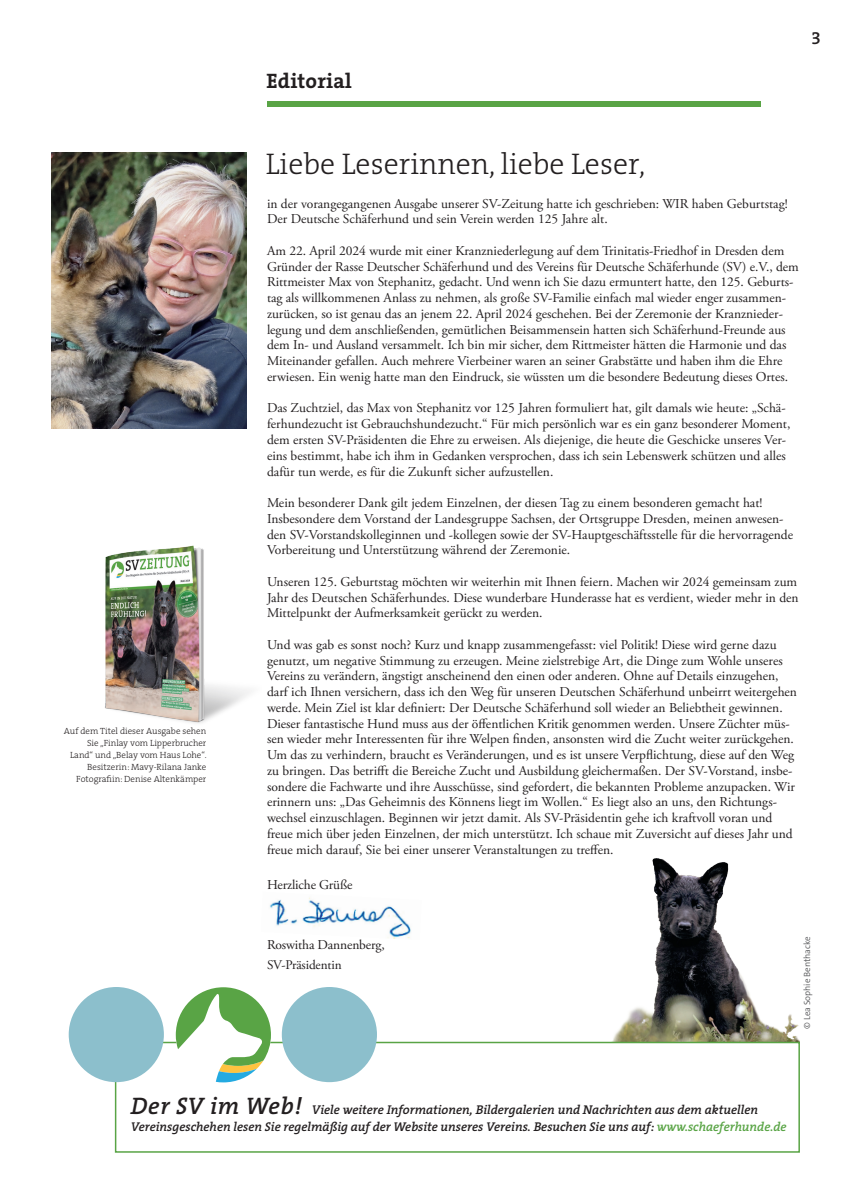
<style>
.page{position:relative;width:851px;height:1191px;background:#fff}
.page>*{position:absolute;margin:0;border:0;box-sizing:border-box;transform-origin:0 0}
._01_Edi_Anrede{font:300 30px "The Serif B W3";color:#231f20}
._02_Inhalt_Headline_Rubrik{font:700 21px "The Serif B W7";letter-spacing:.01em;color:#231f20}
.t1{font:600 18px "The Serif B W6";color:#231f20}
._01_Edi_Fließtext_9_10_5pt{font:13.5px/15.8px "Adobe Garamond Pro";color:#231f20}
.t2{font:13.2px "Adobe Garamond Pro";letter-spacing:-.01em;color:#231f20}
.t3{font:italic 600 12.75px/16.5px "The Serif B W6";color:#231f20}
.t4{font:300 9px/12px "The Serif B W3";color:#231f20;text-align:right}
._01_Fotocredir_80_schwarz{font:300 9px "The Sans B W4";color:#57585a}
.s1{font-size:24px}
.s2{color:#59a445}
</style>
<div class="page">
<img style="left:612px;top:858px;width:187px;height:183px">
<div style="left:267px;top:101px;width:493px;height:6px;background:#59a445"></div>
<img style="left:270px;top:897px;width:141px;height:42px">
<img style="left:105px;top:545px;width:145px;height:178px">
<div style="left:115px;top:1041px;width:684px;height:111px;border:2px solid #59a445"></div>
<div style="left:282px;top:987px;width:95px;height:95px;background:#8cbfcc;border-radius:50%"></div>
<div style="left:69px;top:987px;width:95px;height:95px;background:#8cbfcc;border-radius:50%"></div>
<svg style="left:176px;top:987px;width:95px;height:95px"></svg>
<img style="left:51px;top:152px;width:195px;height:276px">
<p class="t4" style="left:64px;top:725px;width:144px">Auf dem Titel dieser Ausgabe sehen<br>Sie „Finlay vom Lipperbrucher<br>Land“ und „Belay vom Haus Lohe“.</p>
<p class="t4" style="left:87px;top:761px;width:121px">Besitzerin: Mavy-Rilana Janke</p>
<p class="t4" style="left:76px;top:773px;width:132px">Fotografiin: Denise Altenkämper</p>
<p class="_02_Inhalt_Headline_Rubrik" style="left:266px;top:67px;width:87px">Editorial</p>
<h3 class="t1" style="left:811px;top:26px;width:11px">3</h3>
<p class="_01_Edi_Anrede" style="left:266px;top:145px;width:381px">Liebe Leserinnen, liebe Leser,</p>
<p class="_01_Edi_Fließtext_9_10_5pt" style="left:267px;top:196px;width:522px">in der vorangegangenen Ausgabe unserer SV-Zeitung hatte ich geschrieben: WIR haben Geburtstag!<br>Der Deutsche Schäferhund und sein Verein werden 125 Jahre alt.</p>
<p class="_01_Edi_Fließtext_9_10_5pt" style="left:267px;top:243px;width:533px">Am 22. April 2024 wurde mit einer Kranzniederlegung auf dem Trinitatis-Friedhof in Dresden dem Gründer der Rasse Deutscher Schäferhund und des Vereins für Deutsche Schäferhunde (SV) e.V., dem Rittmeister Max von Stephanitz, gedacht. Und wenn ich Sie dazu ermuntert hatte, den 125. Geburts&shy;tag als willkommenen Anlass zu nehmen, als große SV-Familie einfach mal wieder enger zusammen&shy;zurücken, so ist genau das an jenem 22. April 2024 geschehen. Bei der Zeremonie der Kranznieder&shy;legung und dem anschließenden, gemütlichen Beisammensein hatten sich Schäferhund-Freunde aus dem In- und Ausland versammelt. Ich bin mir sicher, dem Rittmeister hätten die Harmonie und das Miteinander gefallen. Auch mehrere Vierbeiner waren an seiner Grabstätte und haben ihm die Ehre erwiesen. Ein wenig hatte man den Eindruck, sie wüssten um die besondere Bedeutung dieses Ortes.</p>
<p class="_01_Edi_Fließtext_9_10_5pt" style="left:267px;top:401px;width:525px">Das Zuchtziel, das Max von Stephanitz vor 125 Jahren formuliert hat, gilt damals wie heute: „Schä&shy;ferhundezucht ist Gebrauchshundezucht.“ Für mich persönlich war es ein ganz besonderer Moment, dem ersten SV-Präsidenten die Ehre zu erweisen. Als diejenige, die heute die Geschicke unseres Ver&shy;eins bestimmt, habe ich ihm in Gedanken versprochen, dass ich sein Lebenswerk schützen und alles dafür tun werde, es für die Zukunft sicher aufzustellen.</p>
<p class="_01_Edi_Fließtext_9_10_5pt" style="left:267px;top:495px;width:527px">Mein besonderer Dank gilt jedem Einzelnen, der diesen Tag zu einem besonderen gemacht hat!<br>Insbesondere dem Vorstand der Landesgruppe Sachsen, der Ortsgruppe Dresden, meinen anwesen&shy;den SV-Vorstandskolleginnen und -kollegen sowie der SV-Hauptgeschäftsstelle für die hervorragende Vorbereitung und Unterstützung während der Zeremonie.</p>
<p class="_01_Edi_Fließtext_9_10_5pt" style="left:267px;top:574px;width:533px;text-align:justify">Unseren 125. Geburtstag möchten wir weiterhin mit Ihnen feiern. Machen wir 2024 gemeinsam zum Jahr des Deutschen Schäferhundes. Diese wunderbare Hunderasse hat es verdient, wieder mehr in den Mittelpunkt der Aufmerksamkeit gerückt zu werden.</p>
<p class="_01_Edi_Fließtext_9_10_5pt" style="left:267px;top:637px;width:531px">Und was gab es sonst noch? Kurz und knapp zusammengefasst: viel Politik! Diese wird gerne dazu genutzt, um negative Stimmung zu erzeugen. Meine zielstrebige Art, die Dinge zum Wohle unseres Vereins zu verändern, ängstigt anscheinend den einen oder anderen. Ohne auf Details einzugehen, darf ich Ihnen versichern, dass ich den Weg für unseren Deutschen Schäferhund unbeirrt weitergehen werde. Mein Ziel ist klar definiert: Der Deutsche Schäferhund soll wieder an Beliebtheit gewinnen.<br>Dieser fantastische Hund muss aus der öffentlichen Kritik genommen werden. Unsere Züchter müs&shy;sen wieder mehr Interessenten für ihre Welpen finden, ansonsten wird die Zucht weiter zurückgehen.<br>Um das zu verhindern, braucht es Veränderungen, und es ist unsere Verpflichtung, diese auf den Weg zu bringen. Das betrifft die Bereiche Zucht und Ausbildung gleichermaßen. Der SV-Vorstand, insbe&shy;sondere die Fachwarte und ihre Ausschüsse, sind gefordert, die bekannten Probleme anzupacken. Wir erinnern uns: „Das Geheimnis des Könnens liegt im Wollen.“ Es liegt also an uns, den Richtungs&shy;wechsel einzuschlagen. Beginnen wir jetzt damit. Als SV-Präsidentin gehe ich kraftvoll voran und freue mich über jeden Einzelnen, der mich unterstützt. Ich schaue mit Zuversicht auf dieses Jahr und freue mich darauf, Sie bei einer unserer Veranstaltungen zu treffen.</p>
<p class="_01_Edi_Fließtext_9_10_5pt" style="left:267px;top:877px;width:87px">Herzliche Grüße</p>
<p class="_01_Edi_Fließtext_9_10_5pt" style="left:267px;top:937px;width:119px">Roswitha Dannenberg,</p>
<p class="t2" style="left:267px;top:957px;width:76px">SV-Präsidentin</p>
<p class="_01_Fotocredir_80_schwarz" style="left:801px;top:1029px;width:94px;rotate:-90deg">© Lea Sophie Benthacke</p>
<p class="t3" style="left:131px;top:1101px;width:657px"><span class="s1">Der SV im Web!</span> Viele weitere Informationen, Bildergalerien und Nachrichten aus dem aktuellen<br>Vereinsgeschehen lesen Sie regelmäßig auf der Website unseres Vereins. Besuchen Sie uns auf: <span class="s2">www.schaeferhunde.de</span></p>
</div>
